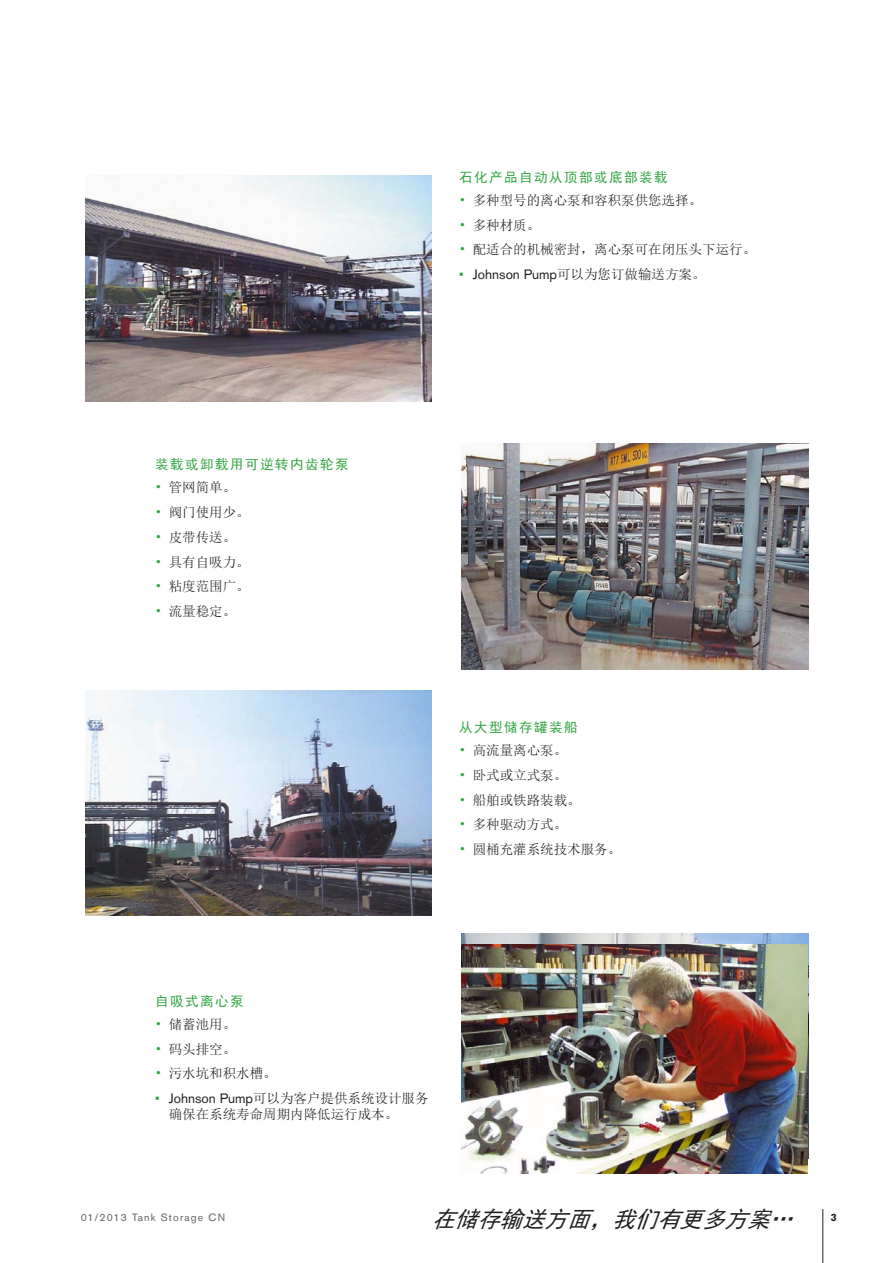
<style>
.page{position:relative;width:893px;height:1263px;background:#fff}
.page>*{position:absolute;margin:0;border:0;box-sizing:border-box;transform-origin:0 0}
.We_have{font:italic 22.5px "Sim Hei";color:#231f20}
.Bullet_list__green_b{font:13.5px/16.2px "Sim Sun";color:#231f20}
.Headline__Large__All{font:13.5px "Sim Hei";letter-spacing:.11em;color:#32a543}
.Bullet_list__green_b-2{font:13.5px "Akzidenz Grotesk Pro";color:#231f20}
.Page___version_no{font:10.5px "Akzidenz Grotesk Pro";letter-spacing:.11em;color:#636366}
.t1{font:700 10.5px "Akzidenz Grotesk Pro";color:#231f20}
.s1{color:#32a543}
.s2{font-family:"Sim Sun"}
.s3{font-family:"Akzidenz Grotesk Pro";color:#32a543}
.s4{font-family:"Akzidenz Grotesk Pro"}
</style>
<div class="page">
<hr style="left:822px;top:1209px;width:1px;height:54px;background:#231f20">
<img style="left:461px;top:444px;width:347px;height:226px">
<img style="left:85px;top:176px;width:347px;height:225px">
<img style="left:85px;top:690px;width:347px;height:225px">
<img style="left:461px;top:933px;width:347px;height:11px">
<img style="left:461px;top:944px;width:347px;height:230px">
<p class="Headline__Large__All" style="left:459px;top:170px;width:210px">石化产品自动从顶部或底部装载</p>
<p class="Bullet_list__green_b" style="left:459px;top:192px;width:244px"><span class="s1">•</span> 多种型号的离心泵和容积泵供您选择。</p>
<p class="Bullet_list__green_b" style="left:459px;top:217px;width:82px"><span class="s1">•</span> 多种材质。</p>
<p class="Bullet_list__green_b" style="left:459px;top:242px;width:298px"><span class="s1">•</span> 配适合的机械密封，离心泵可在闭压头下运行。</p>
<p class="Bullet_list__green_b-2" style="left:459px;top:266px;width:248px"><span class="s1">•</span> Johnson Pump<span class="s2">可以为您订做输送方案。</span></p>
<p class="Headline__Large__All" style="left:155px;top:457px;width:195px">装载或卸载用可逆转内齿轮泵</p>
<p class="Bullet_list__green_b" style="left:155px;top:479px;width:82px"><span class="s1">•</span> 管网简单。</p>
<p class="Bullet_list__green_b" style="left:155px;top:504px;width:96px"><span class="s1">•</span> 阀门使用少。</p>
<p class="Bullet_list__green_b" style="left:155px;top:529px;width:82px"><span class="s1">•</span> 皮带传送。</p>
<p class="Bullet_list__green_b" style="left:155px;top:554px;width:96px"><span class="s1">•</span> 具有自吸力。</p>
<p class="Bullet_list__green_b" style="left:155px;top:578px;width:96px"><span class="s1">•</span> 粘度范围广。</p>
<p class="Bullet_list__green_b" style="left:155px;top:603px;width:82px"><span class="s1">•</span> 流量稳定。</p>
<p class="Headline__Large__All" style="left:459px;top:720px;width:120px">从大型储存罐装船</p>
<p class="Bullet_list__green_b" style="left:459px;top:742px;width:109px"><span class="s1">•</span> 高流量离心泵。</p>
<p class="Bullet_list__green_b" style="left:459px;top:767px;width:109px"><span class="s1">•</span> 卧式或立式泵。</p>
<p class="Bullet_list__green_b" style="left:459px;top:792px;width:123px"><span class="s1">•</span> 船舶或铁路装载。</p>
<p class="Bullet_list__green_b" style="left:459px;top:816px;width:109px"><span class="s1">•</span> 多种驱动方式。</p>
<p class="Bullet_list__green_b" style="left:459px;top:841px;width:163px"><span class="s1">•</span> 圆桶充灌系统技术服务。</p>
<p class="Headline__Large__All" style="left:155px;top:994px;width:90px">自吸式离心泵</p>
<p class="Bullet_list__green_b" style="left:155px;top:1016px;width:82px"><span class="s1">•</span> 储蓄池用。</p>
<p class="Bullet_list__green_b" style="left:155px;top:1041px;width:82px"><span class="s1">•</span> 码头排空。</p>
<p class="Bullet_list__green_b" style="left:155px;top:1065px;width:123px"><span class="s1">•</span> 污水坑和积水槽。</p>
<p class="Bullet_list__green_b" style="left:169px;top:1090px;width:261px;text-indent:-14px"><span class="s3">•</span> <span class="s4">Johnson Pump</span>可以为客户提供系统设计服务确保在系统寿命周期内降低运行成本。</p>
<p class="We_have" style="left:432px;top:1208px;width:370px">在储存输送方面，我们有更多方案…</p>
<p class="Page___version_no" style="left:81px;top:1210px;width:146px">01/2013 Tank Storage CN</p>
<p class="t1" style="left:831px;top:1210px;width:7px">3</p>
</div>
